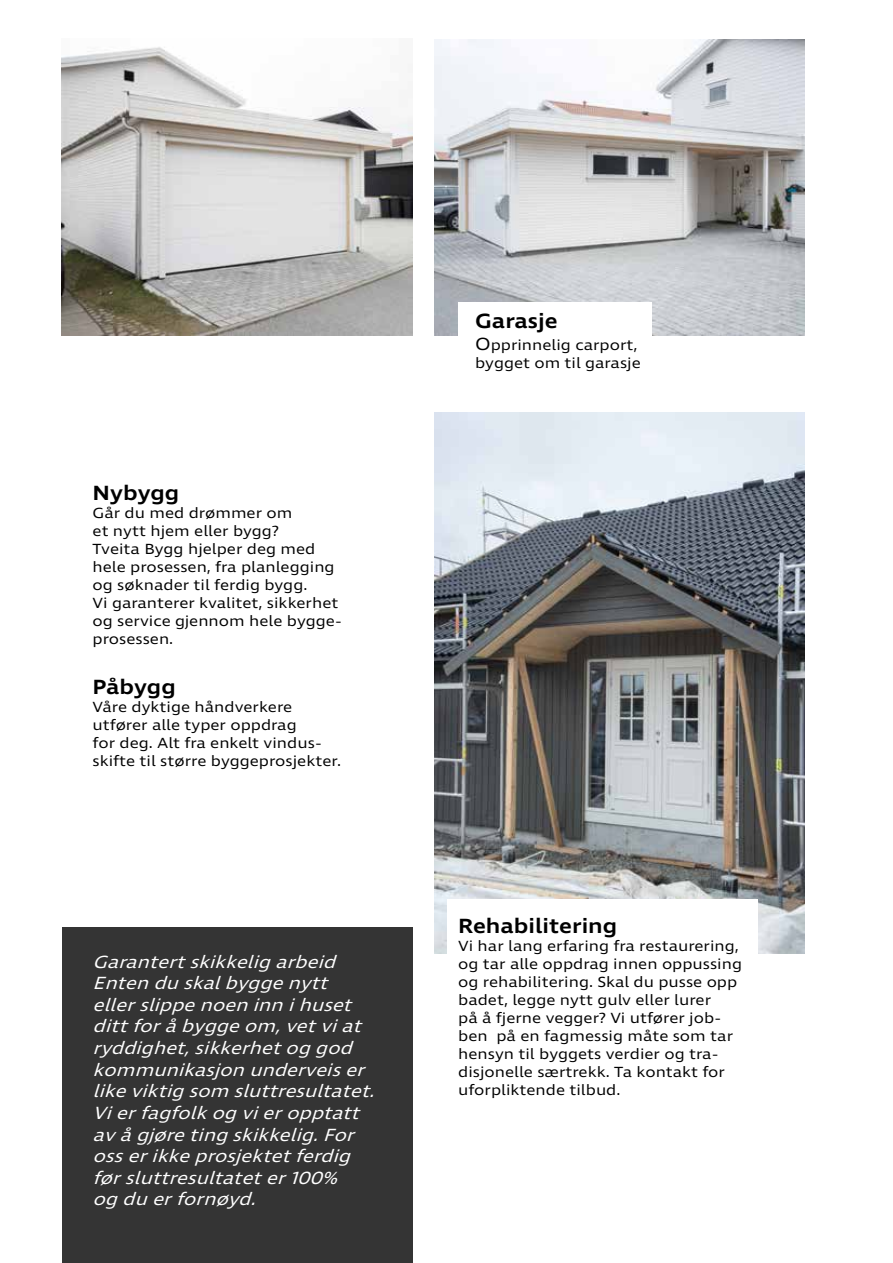
<style>
.page{position:relative;width:893px;height:1263px;background:#fff}
.page>*{position:absolute;margin:0;border:0;box-sizing:border-box;transform-origin:0 0}
.t1{font:600 21px "Ingra Wd";color:#000}
.t2{font:italic 18px/21.6px "Ingra Wd";color:#fff}
.t3{font:15px/18px "Ingra Wd";color:#000}
.s1{font-size:18px}
</style>
<div class="page">
<img style="left:435px;top:412px;width:369px;height:542px">
<img style="left:62px;top:47px;width:350px;height:289px">
<img style="left:435px;top:40px;width:369px;height:296px">
<div style="left:62px;top:928px;width:350px;height:335px;background:#343434"></div>
<div style="left:458px;top:302px;width:193px;height:88px;background:#fff"></div>
<div style="left:448px;top:899px;width:310px;height:88px;background:#fff"></div>
<h1 class="t1" style="left:93px;top:479px;width:88px">Nybygg</h1>
<p class="t3" style="left:93px;top:504px;width:251px">Går du med drømmer om<br>et nytt hjem eller bygg?<br>Tveita Bygg hjelper deg med hele prosessen, fra planlegging og søknader til ferdig bygg.<br>Vi garanterer kvalitet, sikkerhet og service gjennom hele bygge&shy;prosessen.</p>
<h1 class="t1" style="left:93px;top:673px;width:85px">Påbygg</h1>
<p class="t3" style="left:93px;top:698px;width:250px">Våre dyktige håndverkere utfører alle typer oppdrag<br>for deg. Alt fra enkelt vindus&shy;skifte til større byggeprosjekter.</p>
<p class="t2" style="left:93px;top:952px;width:290px">Garantertskikkeligarbeid<br>Entenduskalbyggenytt ellerslippenoeninnihuset dittforåbyggeom,vetviat ryddighet,sikkerhetoggod kommunikasjonunderveiser likeviktigsom sluttresultatet.<br>Vierfagfolkogvieropptatt avågjøretingskikkelig.For osserikkeprosjektetferdig førsluttresultateter100% ogduerfornøyd.</p>
<h1 class="t1" style="left:475px;top:308px;width:84px">Garasje</h1>
<p class="t3" style="left:475px;top:336px;width:167px"><span class="s1">O</span>pprinnelig carport, bygget om til garasje</p>
<h1 class="t1" style="left:458px;top:913px;width:161px">Rehabilitering</h1>
<p class="t3" style="left:458px;top:938px;width:285px">Vi har lang erfaring fra restaurering, og tar alle oppdrag innen oppussing og rehabilitering. Skal du pusse opp badet, legge nytt gulv eller lurer<br>på å fjerne vegger? Vi utfører job&shy;ben på en fagmessig måte som tar hensyn til byggets verdier og tra&shy;disjonelle særtrekk. Ta kontakt for uforpliktende tilbud.</p>
</div>
